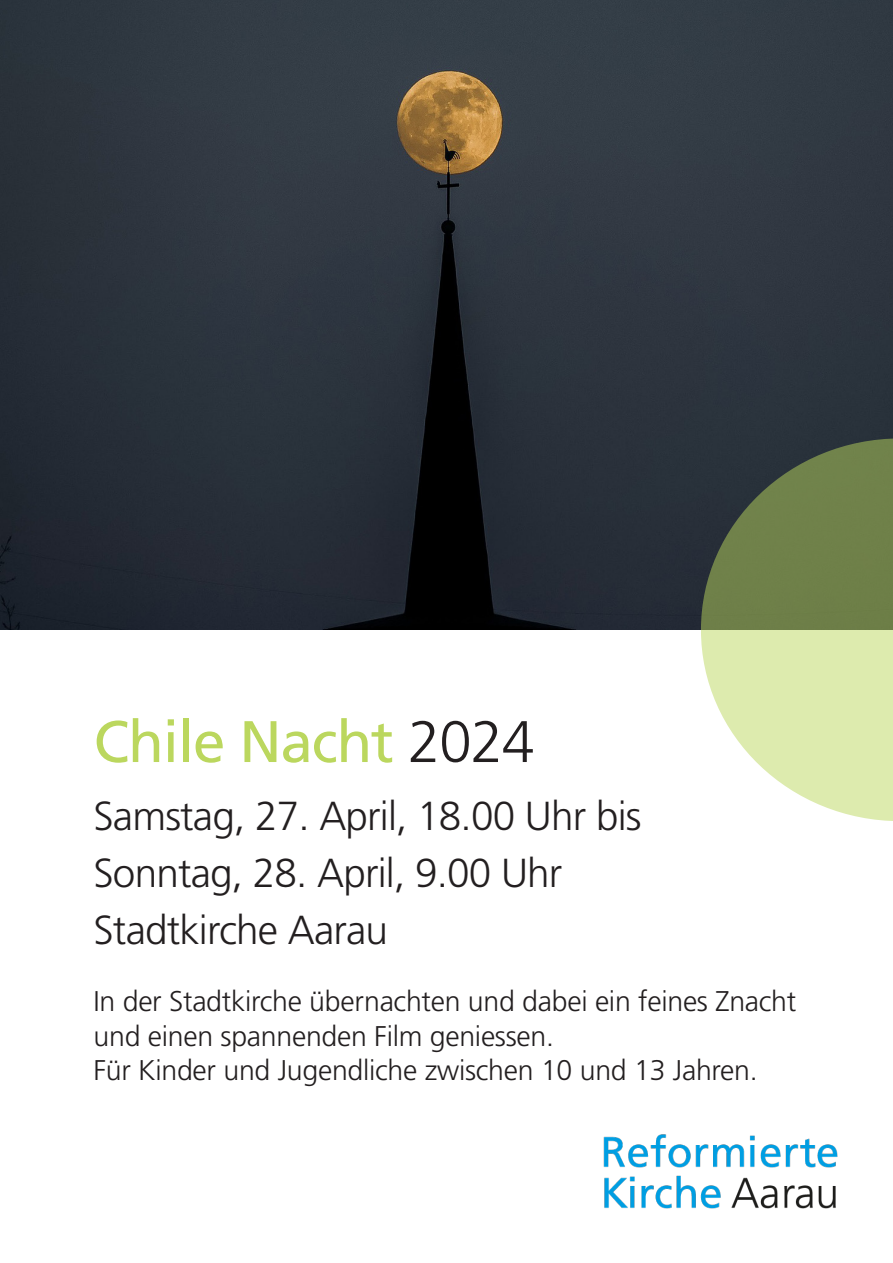
<style>
.page{position:relative;width:893px;height:1263px;background:#fff}
.page>*{position:absolute;margin:0;border:0;box-sizing:border-box;transform-origin:0 0}
.t1{font:58.5px "Frutiger LT Std";letter-spacing:-.02em;color:#bbd75e}
.t2{font:300 40.5px/57px "Frutiger LT Std";letter-spacing:-.02em;color:#231f20}
.t3{font:300 28.5px "Frutiger LT Std";letter-spacing:-.01em;color:#231f20}
.s1{font-weight:300;color:#231f20}
</style>
<div class="page">
<img style="left:603px;top:1134px;width:235px;height:75px">
<img style="left:0;top:0;width:893px;height:629px">
<svg style="left:701px;top:438px;width:192px;height:383px;background:#a1ae83"></svg>
<p class="t1" style="left:94px;top:707px;width:442px">Chile Nacht <span class="s1">2024</span></p>
<p class="t2" style="left:94px;top:788px;width:550px">Samstag, 27. April, 18.00 Uhr bis</p>
<p class="t2" style="left:94px;top:845px;width:470px">Sonntag, 28. April, 9.00 Uhr<br>Stadtkirche Aarau</p>
<p class="t3" style="left:94px;top:985px;width:704px">In der Stadtkirche übernachten und dabei ein feines Znacht</p>
<p class="t3" style="left:94px;top:1019px;width:462px">und einen spannenden Film geniessen.</p>
<p class="t3" style="left:94px;top:1054px;width:666px">Für Kinder und Jugendliche zwischen 10 und 13 Jahren.</p>
</div>
